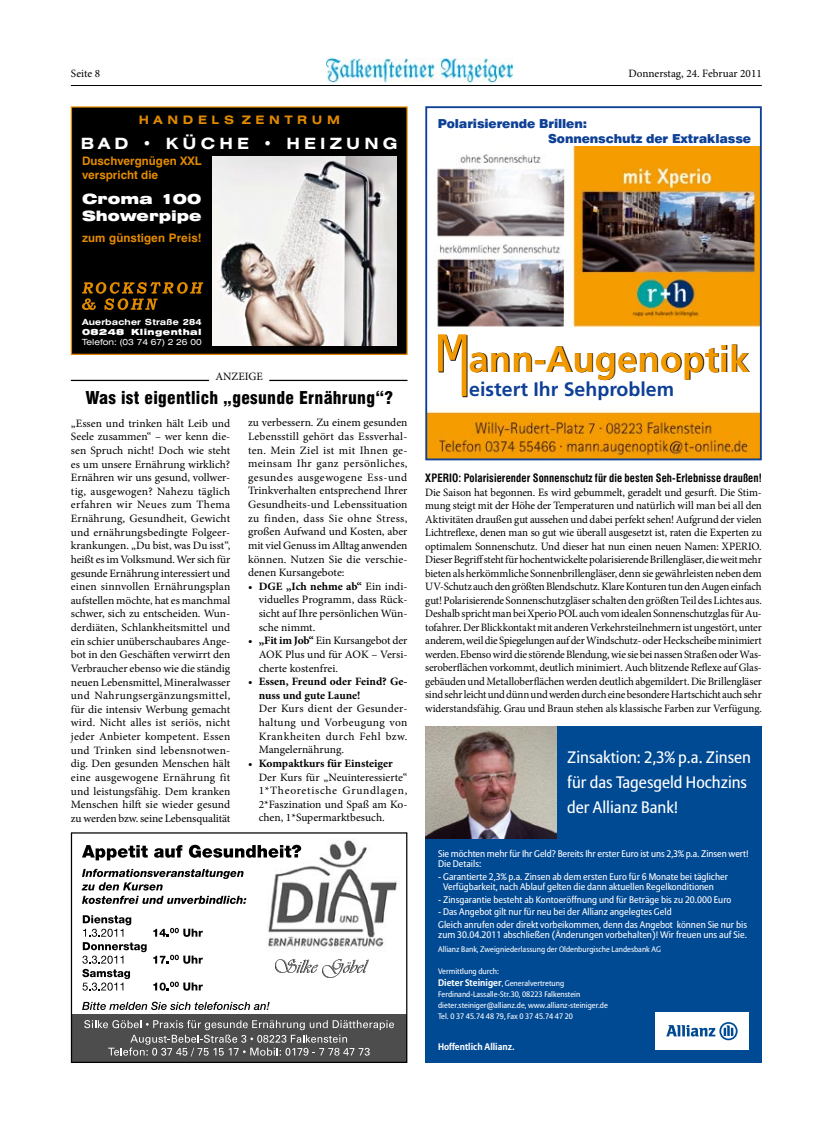
<style>
.page{position:relative;width:815px;height:1134px;background:#fff}
.page>*{position:absolute;margin:0;border:0;box-sizing:border-box;transform-origin:0 0}
.t1{font:700 36.62px "Frutiger";color:#f39900}
.t2{font:700 19.5px "Frutiger";color:#0e4096}
.t3{font:900 condensed 17.25px "Swiss 721 BT";letter-spacing:.015em;color:#000}
.t4{font:16.5px/25.1px "Allianz Sans";color:#fff}
.t5{font:700 expanded 15.62px "Swiss 721 BT";letter-spacing:.27em;color:#fff}
.t6{font:900 expanded 14.25px/17px "Swiss 721 BT";color:#fff;scale:1.05 1}
.t7{font:900 12.38px/14.9px "Swiss 721 BT";letter-spacing:-.01em;color:#0e4096}
.t8{font:700 11.75px/14px "Swiss 721 BT";color:#e28a00}
.t9{font:700 expanded 11.75px "Swiss 721 BT";letter-spacing:.4em;color:#e28a00}
.t10{font:11.25px/13.6px "Minion Pro";color:#000;text-align:justify}
.t11{font:700 condensed 11.25px "Swiss 721 BT";letter-spacing:.01em;color:#000;scale:.95 1}
.t12{font:700 11.25px/13.6px "Minion Pro";color:#000}
.t13{font:9.5px/10.5px "Allianz Sans";color:#fff}
.t14{font:700 9.5px "Allianz Sans";color:#fff}
.t15{font:expanded 8.5px "Swiss 721 BT";color:#fff}
.t16{font:700 expanded 8.5px "Swiss 721 BT";letter-spacing:.015em;color:#fff}
.t17{font:900 expanded 8.5px "Swiss 721 BT";letter-spacing:.055em;color:#fff}
.t18{font:7.88px/11.2px "Allianz Sans";color:#fff}
.s1{font-weight:700}
.s2{font-weight:400}
.s3{font-weight:700;font-size:9.5px}
</style>
<div class="page">
<img style="left:327px;top:59px;width:185px;height:23px">
<hr style="left:71px;top:85px;width:691px;height:1px;background:#000">
<div style="left:71px;top:1014px;width:336px;height:48px;background:#4d4d4d"></div>
<div style="left:71px;top:832px;width:336px;height:231px;border:1px solid #000"></div>
<svg style="left:84px;top:1020px;width:310px;height:36px"></svg>
<img style="left:268px;top:840px;width:129px;height:107px">
<svg style="left:275px;top:959px;width:94px;height:19px"></svg>
<svg style="left:82px;top:1002px;width:188px;height:8px"></svg>
<svg style="left:153px;top:982px;width:50px;height:9px"></svg>
<svg style="left:153px;top:955px;width:50px;height:9px"></svg>
<svg style="left:153px;top:928px;width:50px;height:9px"></svg>
<svg style="left:82px;top:915px;width:65px;height:75px"></svg>
<svg style="left:82px;top:896px;width:164px;height:8px"></svg>
<svg style="left:82px;top:869px;width:162px;height:21px"></svg>
<svg style="left:82px;top:845px;width:66px;height:15px"></svg>
<svg style="left:154px;top:845px;width:28px;height:13px"></svg>
<svg style="left:189px;top:845px;width:112px;height:13px"></svg>
<hr style="left:71px;top:380px;width:138px;height:1px;background:#000">
<hr style="left:269px;top:380px;width:138px;height:1px;background:#000">
<div style="left:71px;top:107px;width:336px;height:247px;background:#000"></div>
<div style="left:71px;top:106px;width:337px;height:249px;border:1px solid #e28a00"></div>
<img style="left:213px;top:156px;width:183px;height:189px">
<svg style="left:82px;top:282px;width:121px;height:28px"></svg>
<img style="left:428px;top:147px;width:331px;height:310px">
<div style="left:425px;top:106px;width:337px;height:354px;border:2px solid #0e4096"></div>
<svg style="left:438px;top:334px;width:29px;height:63px"></svg>
<div style="left:425px;top:726px;width:337px;height:337px;background:#004a94"></div>
<img style="left:425px;top:726px;width:131px;height:112px">
<div style="left:655px;top:1012px;width:94px;height:38px;background:#fff"></div>
<svg style="left:666px;top:1022px;width:72px;height:18px"></svg>
<p class="t10" style="left:71px;top:67px;width:31px">Seite 8</p>
<p class="t10" style="left:628px;top:67px;width:135px">Donnerstag, 24. Februar 2011</p>
<p class="t9" style="left:139px;top:113px;width:203px">HANDELS ZENTRUM</p>
<h3 class="t5" style="left:81px;top:134px;width:319px">BAD • KÜCHE • HEIZUNG</h3>
<p class="t8" style="left:82px;top:154px;width:121px">Duschvergnügen XXL verspricht die</p>
<p class="t6" style="left:82px;top:190px;width:115px">Croma 100<br>Showerpipe</p>
<p class="t8" style="left:82px;top:231px;width:121px">zum günstigen Preis!</p>
<p class="t7" style="left:548px;top:116px;width:204px;text-indent:-110px">Polarisierende Brillen:<br>Sonnenschutz der Extraklasse</p>
<p class="t16" style="left:82px;top:317px;width:121px">Auerbacher Straße 284</p>
<p class="t17" style="left:82px;top:327px;width:121px">08248 Klingenthal</p>
<p class="t15" style="left:82px;top:337px;width:121px">Telefon: (03 74 67) 2 26 00</p>
<p class="t10" style="left:215px;top:370px;width:49px">ANZEIGE</p>
<h3 class="t3" style="left:85px;top:387px;width:309px">Was ist eigentlich „gesunde Ernährung“?</h3>
<p class="t10" style="left:71px;top:416px;width:161px">„Essen und trinken hält Leib und Seele zusammen“ – wer kenn die&shy;sen Spruch nicht! Doch wie steht es um unsere Ernährung wirklich?<br>Ernähren wir uns gesund, vollwer&shy;tig, ausgewogen? Nahezu täglich erfahren wir Neues zum Thema Ernährung, Gesundheit, Gewicht und ernährungsbedingte Folgeer&shy;krankungen. „Du bist, was Du isst“, heißt es im Volksmund. Wer sich für gesunde Ernährung interessiert und einen sinnvollen Ernährungsplan aufstellen möchte, hat es manchmal schwer, sich zu entscheiden. Wun&shy;derdiäten, Schlankheitsmittel und ein schier unüberschaubares Ange&shy;bot in den Geschäften verwirrt den Verbraucher ebenso wie die ständig neuen Lebensmittel, Mineralwasser und Nahrungsergänzungsmittel, für die intensiv Werbung gemacht wird. Nicht alles ist seriös, nicht jeder Anbieter kompetent. Essen und Trinken sind lebensnotwen&shy;dig. Den gesunden Menschen hält eine ausgewogene Ernährung fit und leistungsfähig. Dem kranken Menschen hilft sie wieder gesund zu werden bzw. seine Lebensqualität</p>
<p class="t10" style="left:248px;top:416px;width:161px">zu verbessern. Zu einem gesunden Lebensstill gehört das Essverhal&shy;ten. Mein Ziel ist mit Ihnen ge&shy;meinsam Ihr ganz persönliches, gesundes ausgewogene Ess-und Trinkverhalten entsprechend Ihrer Gesundheits-und Lebenssituation zu finden, dass Sie ohne Stress, großen Aufwand und Kosten, aber mit viel Genuss im Alltag anwenden können. Nutzen Sie die verschie&shy;denen Kursangebote:</p>
<p class="t10" style="left:259px;top:579px;width:150px;text-indent:-11px">• <span class="s1">DGE „Ich nehme ab“</span> Ein indi&shy;viduelles Programm, dass Rück&shy;sicht auf Ihre persönlichen Wün&shy;sche nimmt.</p>
<p class="t10" style="left:259px;top:634px;width:150px;text-indent:-11px">• <span class="s1">„Fit im Job“</span> Ein Kursangebot der AOK Plus und für AOK – Versi&shy;cherte kostenfrei.</p>
<p class="t12" style="left:259px;top:675px;width:150px;text-indent:-11px"><span class="s2">•</span> Essen, Freund oder Feind? Ge&shy;nuss und gute Laune!</p>
<p class="t10" style="left:259px;top:702px;width:150px">Der Kurs dient der Gesunder&shy;haltung und Vorbeugung von Krankheiten durch Fehl bzw.<br>Mangelernährung.</p>
<p class="t10" style="left:259px;top:757px;width:150px;text-align:left;text-indent:-11px">• <span class="s1">Kompaktkurs für Einsteiger<br></span>Der Kurs für „Neuinteressierte“<br>1*Theoretische Grundlagen,<br>2*Faszination und Spaß am Ko&shy;chen, 1*Supermarktbesuch.</p>
<h1 class="t1" style="left:469px;top:337px;width:282px">ann-Augenoptik</h1>
<h2 class="t2" style="left:469px;top:378px;width:206px">eistert Ihr Sehproblem</h2>
<p class="t11" style="left:425px;top:472px;width:356px">XPERIO: Polarisierender Sonnenschutz für die besten Seh-Erlebnisse draußen!</p>
<p class="t10" style="left:425px;top:486px;width:338px">Die Saison hat begonnen. Es wird gebummelt, geradelt und gesurft. Die Stim&shy;mung steigt mit der Höhe der Temperaturen und natürlich will man bei all den Aktivitäten draußen gut aussehen und dabei perfekt sehen! Aufgrund der vielen Lichtreflexe, denen man so gut wie überall ausgesetzt ist, raten die Experten zu optimalem Sonnenschutz. Und dieser hat nun einen neuen Namen: XPERIO.<br>Dieser Begriff steht für hochentwickelte polarisierende Brillengläser, die weit mehr bieten als herkömmliche Sonnenbrillengläser, denn sie gewährleisten neben dem UV-Schutz auch den größten Blendschutz. Klare Konturen tun den Augen einfach gut! Polarisierende Sonnenschutzgläser schalten den größten Teil des Lichtes aus.<br>Deshalb spricht man bei Xperio POL auch vom idealen Sonnenschutzglas für Au&shy;tofahrer. Der Blickkontakt mit anderen Verkehrsteilnehmern ist ungestört, unter anderem, weil die Spiegelungen auf der Windschutz- oder Heckscheibe minimiert werden. Ebenso wird die störende Blendung, wie sie bei nassen Straßen oder Was&shy;seroberflächen vorkommt, deutlich minimiert. Auch blitzende Reflexe auf Glas&shy;gebäuden und Metalloberflächen werden deutlich abgemildert. Die Brillengläser sind sehr leicht und dünn und werden durch eine besondere Hartschicht auch sehr widerstandsfähig. Grau und Braun stehen als klassische Farben zur Verfügung.</p>
<h3 class="t4" style="left:567px;top:746px;width:185px">Zinsaktion: 2,3% p.a. Zinsen für das Tagesgeld Hochzins der Allianz Bank!</h3>
<p class="t13" style="left:438px;top:848px;width:312px">Sie möchten mehr für Ihr Geld? Bereits Ihr erster Euro ist uns 2,3% p.a. Zinsen wert!<br>Die Details:</p>
<p class="t13" style="left:443px;top:871px;width:286px;text-indent:-5px">- Garantierte 2,3% p.a. Zinsen ab dem ersten Euro für 6 Monate bei täglicher<br>Verfügbarkeit, nach Ablauf gelten die dann aktuellen Regelkonditionen</p>
<p class="t13" style="left:438px;top:894px;width:295px">- Zinsgarantie besteht ab Kontoeröffnung und für Beträge bis zu 20.000 Euro</p>
<p class="t13" style="left:438px;top:906px;width:310px;line-height:12.4px">- Das Angebot gilt nur für neu bei der Allianz angelegtes Geld<br>Gleich anrufen oder direkt vorbeikommen, denn das Angebot können Sie nur bis</p>
<p class="t13" style="left:438px;top:930px;width:310px">zum 30.04.2011 abschließen (Änderungen vorbehalten)! Wir freuen uns auf Sie.</p>
<p class="t18" style="left:438px;top:944px;width:224px">Allianz Bank, Zweigniederlassung der Oldenburgische Landesbank AG</p>
<p class="t18" style="left:438px;top:966px;width:171px">Vermittlung durch:<br><span class="s3">Dieter Steiniger</span>, Generalvertretung Ferdinand-Lassalle-Str.30, 08223 Falkenstein dieter.steiniger@allianz.de, www.allianz-steiniger.de Tel. 0 37 45.74 48 79, Fax 0 37 45.74 47 20</p>
<p class="t14" style="left:438px;top:1040px;width:78px">Hoffentlich Allianz.</p>
</div>
